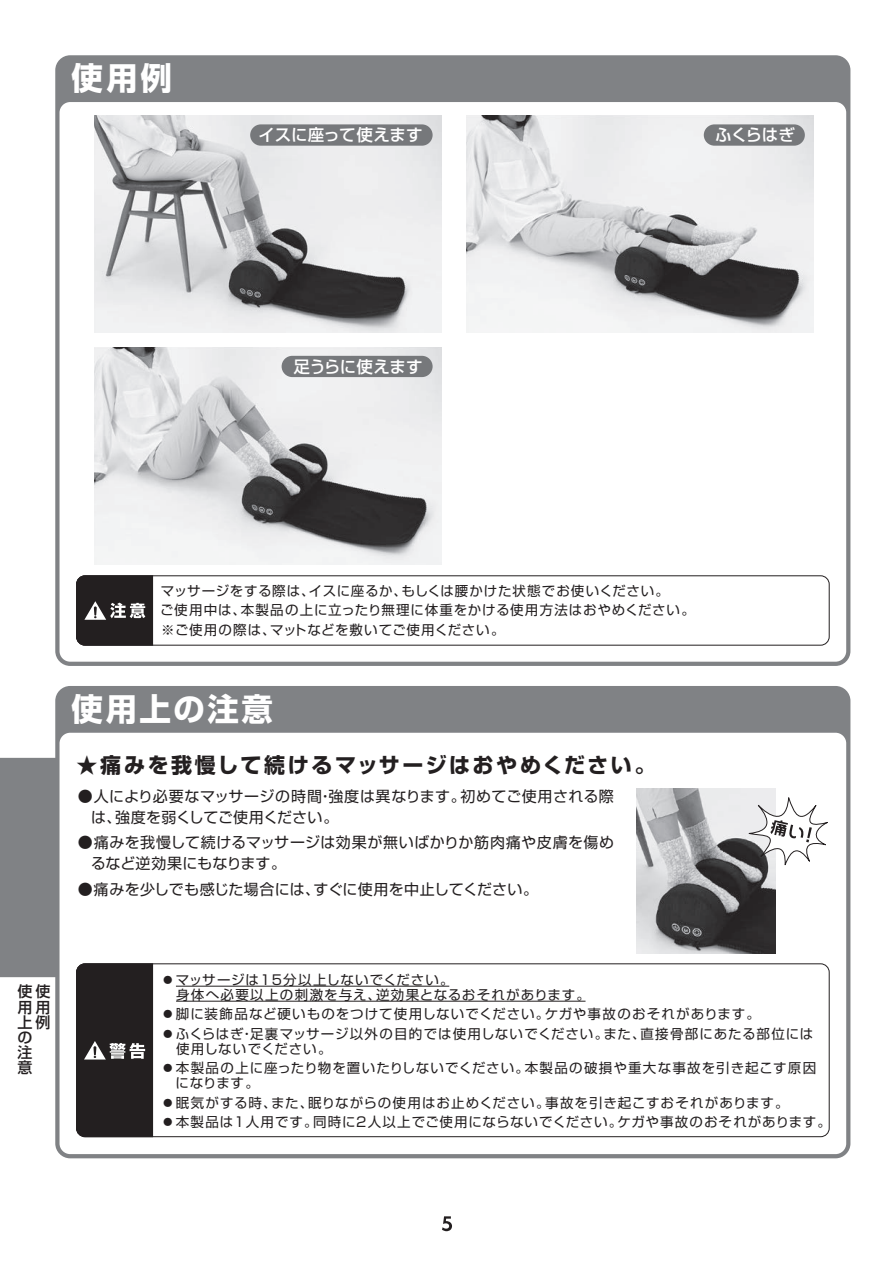
<style>
.page{position:relative;width:893px;height:1263px;background:#fff}
.page>*{position:absolute;margin:0;border:0;box-sizing:border-box;transform-origin:0 0}
.t1{font:700 31.5px "Shin Go Pro";letter-spacing:.08em;color:#fff}
.t2{font:700 21px "Shin Go Pro";letter-spacing:.115em;color:#231f20}
.t3{font:500 16.5px "Shin Go Pro";letter-spacing:-.005em;color:#fff}
.t4{font:500 16.5px "Shin Go Pro";letter-spacing:-.025em;color:#fff}
.t5{font:15px/21px "Shin Go Pro";letter-spacing:.02em;color:#231f20}
.t6{font:500 15px/15.1px "Shin Go Pro";color:#231f20}
.t7{font:13.5px/15px "Shin Go Pro";letter-spacing:.07em;color:#231f20}
</style>
<div class="page">
<div style="left:0;top:757px;width:55px;height:221px;background:#808285"></div>
<div style="left:55px;top:55px;width:795px;height:611px;background:#808285;border-radius:15px"></div>
<div style="left:60px;top:102px;width:786px;height:560px;background:#fff;border-radius:11px"></div>
<svg style="left:442px;top:1216px;width:10px;height:15px"></svg>
<div style="left:55px;top:686px;width:795px;height:472px;background:#808285;border-radius:15px"></div>
<div style="left:60px;top:733px;width:786px;height:421px;background:#fff;border-radius:11px"></div>
<img style="left:94px;top:116px;width:347px;height:217px">
<img style="left:467px;top:116px;width:346px;height:217px">
<img style="left:94px;top:347px;width:347px;height:217px">
<div style="left:76px;top:963px;width:754px;height:174px;border:1px solid #231f20;border-radius:9px"></div>
<div style="left:76px;top:963px;width:78px;height:174px;background:#231f20"></div>
<hr style="left:176px;top:986px;width:273px;height:1px;background:#231f20">
<hr style="left:176px;top:1001px;width:409px;height:1px;background:#231f20">
<div style="left:250px;top:124px;width:183px;height:22px;background:#76787b;border-radius:11px"></div>
<div style="left:704px;top:124px;width:101px;height:22px;background:#76787b;border-radius:11px"></div>
<div style="left:282px;top:356px;width:151px;height:21px;background:#76787b;border-radius:11px"></div>
<img style="left:637px;top:789px;width:139px;height:164px">
<svg style="left:744px;top:794px;width:84px;height:75px"></svg>
<div style="left:76px;top:575px;width:754px;height:70px;border:1px solid #231f20;border-radius:9px"></div>
<svg style="left:76px;top:575px;width:78px;height:71px;background:#393536"></svg>
<h1 class="t1" style="left:71px;top:54px;width:102px">使用例</h1>
<p class="t3" style="left:258px;top:121px;width:166px">イスに座って使えます</p>
<p class="t3" style="left:715px;top:121px;width:81px">ふくらはぎ</p>
<p class="t4" style="left:294px;top:353px;width:131px">足うらに使えます</p>
<p class="t7" style="left:160px;top:579px;width:536px;line-height:19.5px">マッサージをする際は、イスに座るか、もしくは腰かけた状態でお使いください。<br>ご使用中は、本製品の上に立ったり無理に体重をかける使用方法はおやめください。※ご使用の際は、マットなどを敷いてご使用ください。</p>
<h1 class="t1" style="left:71px;top:684px;width:203px">使用上の注意</h1>
<h2 class="t2" style="left:77px;top:748px;width:580px">★痛みを我慢して続けるマッサージはおやめください。</h2>
<p class="t5" style="left:91px;top:784px;width:524px;text-indent:-13px">●人により必要なマッサージの時間・強度は異なります。初めてご使用される際は、強度を弱くしてご使用ください。</p>
<p class="t5" style="left:91px;top:830px;width:525px;text-indent:-13px">●痛みを我慢して続けるマッサージは効果が無いばかりか筋肉痛や皮膚を傷めるなど逆効果にもなります。</p>
<p class="t5" style="left:78px;top:877px;width:462px">●痛みを少しでも感じた場合には、すぐに使用を中止してください。</p>
<p class="t6" style="left:17px;top:982px;width:34px">使使用用上例の<br>注意</p>
<p class="t7" style="left:176px;top:970px;width:415px;text-indent:-15px">●マッサージは15分以上しないでください。<br>身体へ必要以上の刺激を与え、逆効果となるおそれがあります。</p>
<p class="t7" style="left:161px;top:1005px;width:600px">●脚に装飾品など硬いものをつけて使用しないでください。ケガや事故のおそれがあります。</p>
<p class="t7" style="left:176px;top:1024px;width:639px;text-indent:-15px">●ふくらはぎ・足裏マッサージ以外の目的では使用しないでください。また、直接骨部にあたる部位には使用しないでください。</p>
<p class="t7" style="left:176px;top:1059px;width:642px;text-indent:-15px">●本製品の上に座ったり物を置いたりしないでください。本製品の破損や重大な事故を引き起こす原因になります。</p>
<p class="t7" style="left:161px;top:1093px;width:629px">●眠気がする時、また、眠りながらの使用はお止めください。事故を引き起こすおそれがあります。</p>
<p class="t7" style="left:161px;top:1113px;width:671px">●本製品は1人用です。同時に2人以上でご使用にならないでください。ケガや事故のおそれがあります。</p>
</div>
